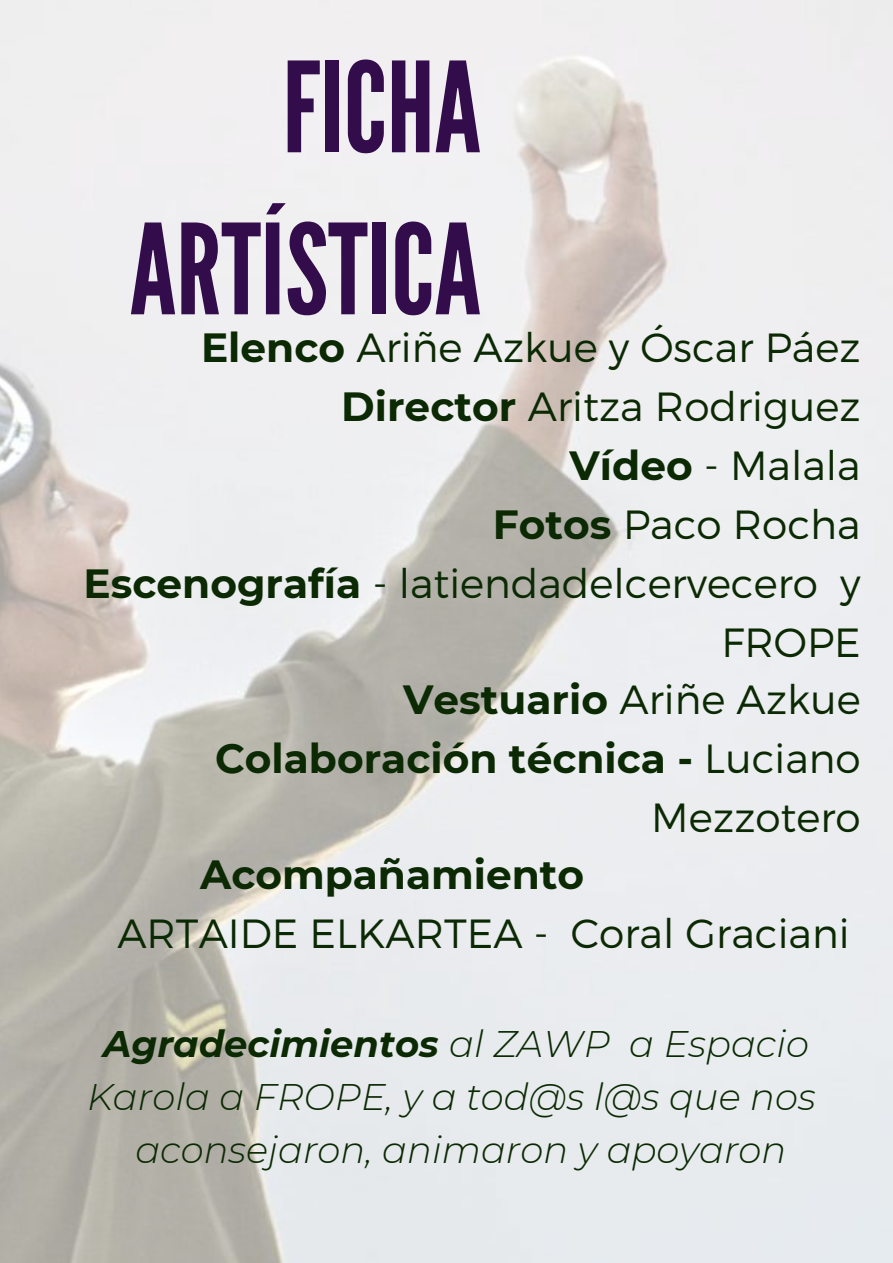
<style>
.page{position:relative;width:893px;height:1263px;background:#fff}
.page>*{position:absolute;margin:0;border:0;box-sizing:border-box;transform-origin:0 0}
.t1{font:124.88px/162px "League Gothic";color:#330c4b;text-align:right}
.t2{font:300 40.65px/58.8px "Montserrat";color:#0b2903;text-align:right}
.t3{font:700 40.65px "Montserrat";color:#0b2903}
.t4{font:italic 300 36.97px/52.9px "Montserrat";color:#0b2903;text-align:center}
.s1{font-weight:700}
</style>
<div class="page">
<img style="left:0;top:0;width:893px;height:1263px">
<h1 class="t1" style="left:130px;top:29px;width:353px">FICHA<br>ARTÍSTICA</h1>
<p class="t2" style="left:84px;top:316px;width:778px"><span class="s1">Elenco</span> Ariñe Azkue y Óscar Páez<br><span class="s1">Director</span> Aritza Rodriguez<br><span class="s1">Vídeo</span> - Malala<br><span class="s1">Fotos</span> Paco Rocha<br><span class="s1">Escenografía</span> - latiendadelcervecero y<br>FROPE<br><span class="s1">Vestuario</span> Ariñe Azkue<br><span class="s1">Colaboración técnica -</span> Luciano<br>Mezzotero</p>
<p class="t3" style="left:200px;top:850px;width:385px">Acompañamiento</p>
<p class="t2" style="left:117px;top:902px;width:733px">ARTAIDE ELKARTEA - Coral Graciani</p>
<p class="t4" style="left:87px;top:1018px;width:730px"><span class="s1">Agradecimientos</span> al ZAWP a Espacio<br>Karola a FROPE, y a tod@s l@s que nos aconsejaron, animaron y apoyaron</p>
</div>
